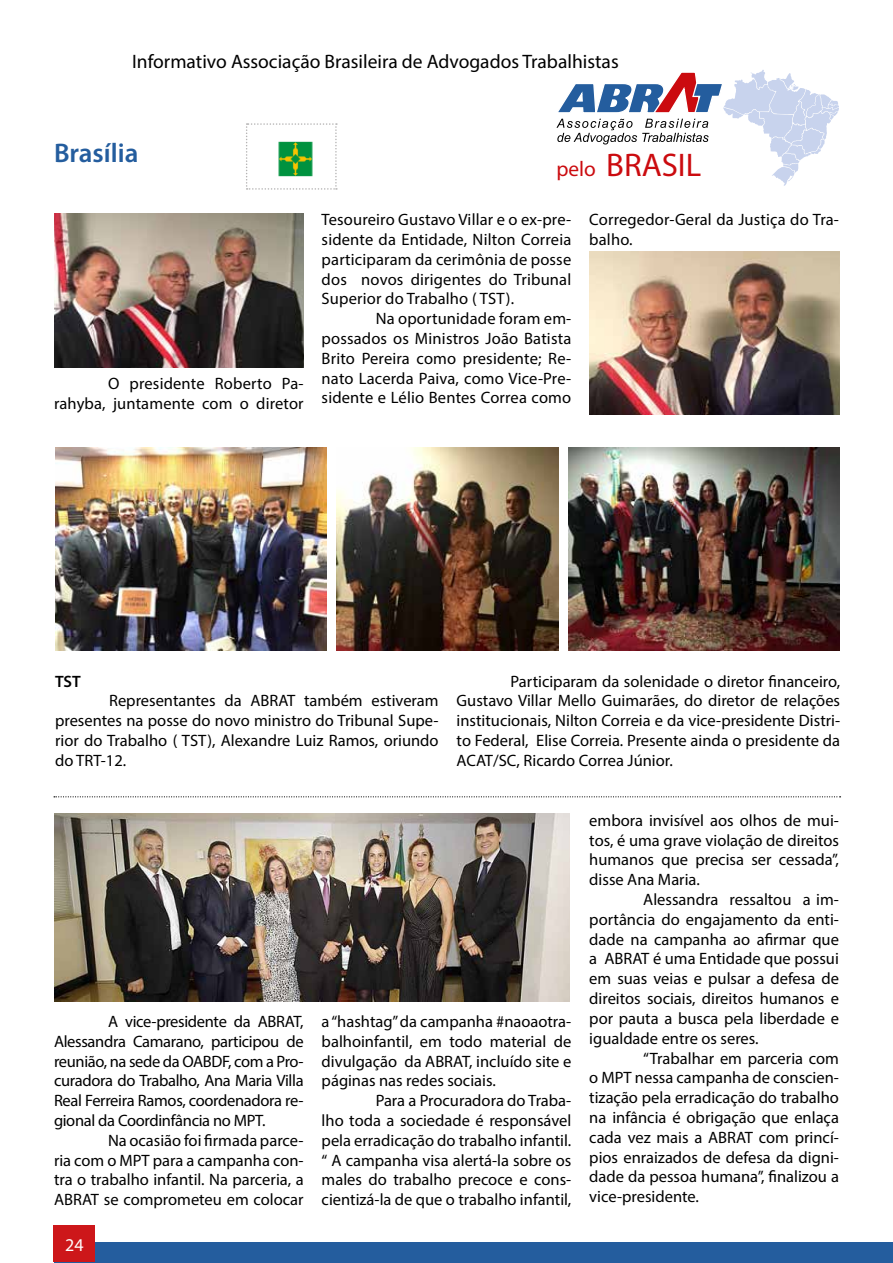
<style>
.page{position:relative;width:893px;height:1263px;background:#fff}
.page>*{position:absolute;margin:0;border:0;box-sizing:border-box;transform-origin:0 0}
.t1{font:32.85px "Myriad Pro";color:#cb0b0f}
.t2{font:600 27px "Myriad Pro";color:#245d9e}
.t3{font:19.5px "Myriad Pro";color:#000}
.t4{font:18px "Myriad Pro";color:#fff}
.t5{font:16.5px/19.8px "Myriad Pro";color:#000;text-align:justify}
.t6{font:600 16.5px "Myriad Pro";color:#000}
.s1{font-size:21.3px}
</style>
<div class="page">
<div style="left:54px;top:1242px;width:839px;height:21px;background:#245d9e"></div>
<div style="left:54px;top:1225px;width:41px;height:37px;background:#cd171a"></div>
<svg style="left:556px;top:70px;width:283px;height:116px"></svg>
<svg style="left:246px;top:123px;width:91px;height:67px"></svg>
<img style="left:589px;top:251px;width:251px;height:164px">
<img style="left:54px;top:214px;width:250px;height:153px">
<img style="left:54px;top:813px;width:516px;height:188px">
<svg style="left:54px;top:796px;width:787px;height:1px"></svg>
<img style="left:55px;top:447px;width:271px;height:203px">
<img style="left:568px;top:447px;width:271px;height:203px">
<img style="left:336px;top:447px;width:222px;height:203px">
<p class="t3" style="left:132px;top:50px;width:488px">Informativo Associação Brasileira de Advogados Trabalhistas</p>
<h2 class="t2" style="left:54px;top:135px;width:86px">Brasília</h2>
<p class="t5" style="left:54px;top:373px;width:251px;text-align:right">O presidente Roberto Pa&shy;rahyba, juntamente com o diretor</p>
<h1 class="t1" style="left:556px;top:145px;width:146px"><span class="s1">pelo</span> BRASIL</h1>
<p class="t5" style="left:322px;top:209px;width:251px">Tesoureiro Gustavo Villar e o ex-pre&shy;sidente da Entidade, Nilton Correia participaram da cerimônia de posse dos novos dirigentes do Tribunal Superior do Trabalho ( TST).</p>
<p class="t5" style="left:322px;top:308px;width:251px;text-indent:54px">Na oportunidade foram em&shy;possados os Ministros João Batista Brito Pereira como presidente; Re&shy;nato Lacerda Paiva, como Vice-Pre&shy;sidente e Lélio Bentes Correa como</p>
<p class="t5" style="left:589px;top:209px;width:251px">Corregedor-Geral da Justiça do Tra&shy;balho.</p>
<p class="t6" style="left:55px;top:671px;width:27px">TST</p>
<p class="t5" style="left:55px;top:691px;width:385px;text-indent:54px">Representantes da ABRAT também estiveram presentes na posse do novo ministro do Tribunal Supe&shy;rior do Trabalho ( TST), Alexandre Luiz Ramos, oriundo do TRT-12.</p>
<p class="t5" style="left:457px;top:671px;width:385px;text-indent:54px">Participaram da solenidade o diretor financeiro, Gustavo Villar Mello Guimarães, do diretor de relações institucionais, Nilton Correia e da vice-presidente Distri&shy;to Federal, Elise Correia. Presente ainda o presidente da ACAT/SC, Ricardo Correa Júnior.</p>
<p class="t5" style="left:54px;top:1011px;width:251px;text-indent:54px">A vice-presidente da ABRAT, Alessandra Camarano, participou de reunião, na sede da OABDF, com a Pro&shy;curadora do Trabalho, Ana Maria Villa Real Ferreira Ramos, coordenadora re&shy;gional da Coordinfância no MPT.</p>
<p class="t5" style="left:54px;top:1130px;width:251px;text-indent:54px">Na ocasião foi firmada parce&shy;ria com o MPT para a campanha con&shy;tra o trabalho infantil. Na parceria, a ABRAT se comprometeu em colocar</p>
<p class="t4" style="left:65px;top:1233px;width:20px">24</p>
<p class="t5" style="left:322px;top:1011px;width:251px">a “hashtag” da campanha #naoaotra&shy;balhoinfantil, em todo material de divulgação da ABRAT, incluído site e páginas nas redes sociais.</p>
<p class="t5" style="left:322px;top:1090px;width:251px;text-indent:54px">Para a Procuradora do Traba&shy;lho toda a sociedade é responsável pela erradicação do trabalho infantil. “ A campanha visa alertá-la sobre os males do trabalho precoce e cons&shy;cientizá-la de que o trabalho infantil,</p>
<p class="t5" style="left:589px;top:810px;width:251px">embora invisível aos olhos de mui&shy;tos, é uma grave violação de direitos humanos que precisa ser cessada”, disse Ana Maria.</p>
<p class="t5" style="left:589px;top:889px;width:251px;text-indent:54px">Alessandra ressaltou a im&shy;portância do engajamento da enti&shy;dade na campanha ao afirmar que a ABRAT é uma Entidade que possui em suas veias e pulsar a defesa de direitos sociais, direitos humanos e por pauta a busca pela liberdade e igualdade entre os seres.</p>
<p class="t5" style="left:589px;top:1048px;width:251px;text-indent:54px">“Trabalhar em parceria com o MPT nessa campanha de conscien&shy;tização pela erradicação do trabalho na infância é obrigação que enlaça cada vez mais a ABRAT com princí&shy;pios enraizados de defesa da digni&shy;dade da pessoa humana”, finalizou a vice-presidente.</p>
</div>
